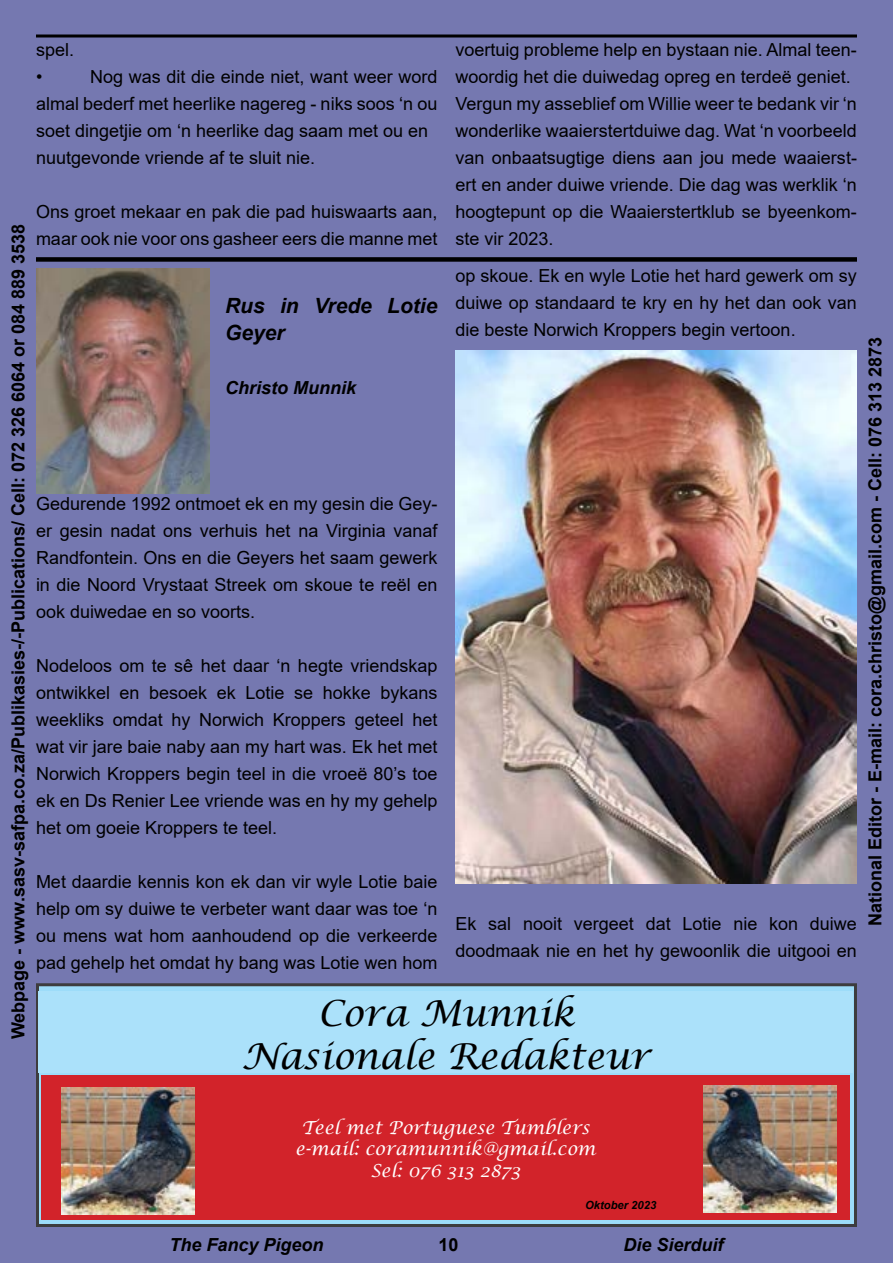
<style>
.page{position:relative;width:893px;height:1263px;background:#7578b0}
.page>*{position:absolute;margin:0;border:0;box-sizing:border-box;transform-origin:0 0}
.t1{font:italic 36px/43.2px "Lucida Calligraphy";color:#000;text-align:center}
.t2{font:italic 700 21px/27px "Arial";color:#000}
.t3{font:18px/27px "Arial";color:#000}
.t4{font:700 18px "Arial";color:#000}
.t5{font:italic 18px/21.6px "Lucida Calligraphy";color:#fff;text-align:center}
.t6{font:italic 700 18px "Arial";color:#000}
.t7{font:italic 700 11.25px "Arial";color:#000}
</style>
<div class="page">
<hr style="left:36px;top:35px;width:821px;height:3px;background:#000">
<svg style="left:36px;top:983px;width:821px;height:244px;background:#7c97aa"></svg>
<div style="left:41px;top:1076px;width:809px;height:144px;background:#d2232a"></div>
<div style="left:39px;top:991px;width:814px;height:81px;background:#abe1fa"></div>
<img style="left:61px;top:1087px;width:133px;height:128px">
<img style="left:704px;top:1085px;width:133px;height:128px">
<div style="left:36px;top:257px;width:821px;height:5px;background:#000"></div>
<img style="left:36px;top:268px;width:174px;height:225px">
<img style="left:455px;top:351px;width:402px;height:533px">
<p class="t3" style="left:36px;top:36px;width:40px">spel. •</p>
<p class="t3" style="left:455px;top:36px;width:403px">voertuig probleme help en bystaan nie. Almal teen&shy;woordig het die duiwedag opreg en terdeë geniet.<br>Vergun my asseblief om Willie weer te bedank vir ‘n wonderlike waaierstertduiwe dag. Wat ‘n voorbeeld van onbaatsugtige diens aan jou mede waaierst&shy;ert en ander duiwe vriende. Die dag was werklik ‘n hoogtepunt op die Waaierstertklub se byeenkom&shy;ste vir 2023.</p>
<p class="t3" style="left:36px;top:63px;width:403px;text-indent:54px">Nog was dit die einde niet, want weer word almal bederf met heerlike nagereg - niks soos ‘n ou soet dingetjie om ‘n heerlike dag saam met ou en nuutgevonde vriende af te sluit nie.</p>
<p class="t3" style="left:36px;top:198px;width:403px">Ons groet mekaar en pak die pad huiswaarts aan, maar ook nie voor ons gasheer eers die manne met</p>
<p class="t4" style="left:6px;top:1039px;width:817px;rotate:-90deg">Webpage - www.sasv-safpa.co.za/Publikasies-/-Publications/ Cell: 072 326 6064 or 084 889 3538</p>
<p class="t3" style="left:455px;top:262px;width:403px;text-align:justify">op skoue. Ek en wyle Lotie het hard gewerk om sy duiwe op standaard te kry en hy het dan ook van die beste Norwich Kroppers begin vertoon.</p>
<p class="t2" style="left:225px;top:293px;width:214px">Rus in Vrede Lotie<br>Geyer</p>
<p class="t6" style="left:225px;top:376px;width:133px">Christo Munnik</p>
<p class="t3" style="left:36px;top:490px;width:403px;text-align:justify">Gedurende 1992 ontmoet ek en my gesin die Gey&shy;er gesin nadat ons verhuis het na Virginia vanaf Randfontein. Ons en die Geyers het saam gewerk in die Noord Vrystaat Streek om skoue te reël en ook duiwedae en so voorts.</p>
<p class="t3" style="left:36px;top:652px;width:403px;text-align:justify">Nodeloos om te sê het daar ‘n hegte vriendskap ontwikkel en besoek ek Lotie se hokke bykans weekliks omdat hy Norwich Kroppers geteel het wat vir jare baie naby aan my hart was. Ek het met Norwich Kroppers begin teel in die vroeë 80’s toe ek en Ds Renier Lee vriende was en hy my gehelp het om goeie Kroppers te teel.</p>
<p class="t3" style="left:36px;top:868px;width:403px;text-align:justify">Met daardie kennis kon ek dan vir wyle Lotie baie help om sy duiwe te verbeter want daar was toe ‘n ou mens wat hom aanhoudend op die verkeerde pad gehelp het omdat hy bang was Lotie wen hom</p>
<p class="t3" style="left:455px;top:910px;width:403px">Ek sal nooit vergeet dat Lotie nie kon duiwe doodmaak nie en het hy gewoonlik die uitgooi en</p>
<h1 class="t1" style="left:242px;top:993px;width:410px">Cora Munnik<br>Nasionale Redakteur</h1>
<p class="t4" style="left:862px;top:926px;width:590px;rotate:-90deg">National Editor - E-mail: cora.christo@gmail.com - Cell: 076 313 2873</p>
<p class="t5" style="left:295px;top:1117px;width:302px">Teel met Portuguese Tumblers e-mail: coramunnik@gmail.com<br>Sel: 076 313 2873</p>
<p class="t7" style="left:585px;top:1197px;width:73px">Oktober 2023</p>
<p class="t6" style="left:169px;top:1232px;width:156px">The Fancy Pigeon</p>
<p class="t4" style="left:439px;top:1232px;width:22px">10</p>
<p class="t6" style="left:623px;top:1232px;width:102px">Die Sierduif</p>
</div>
